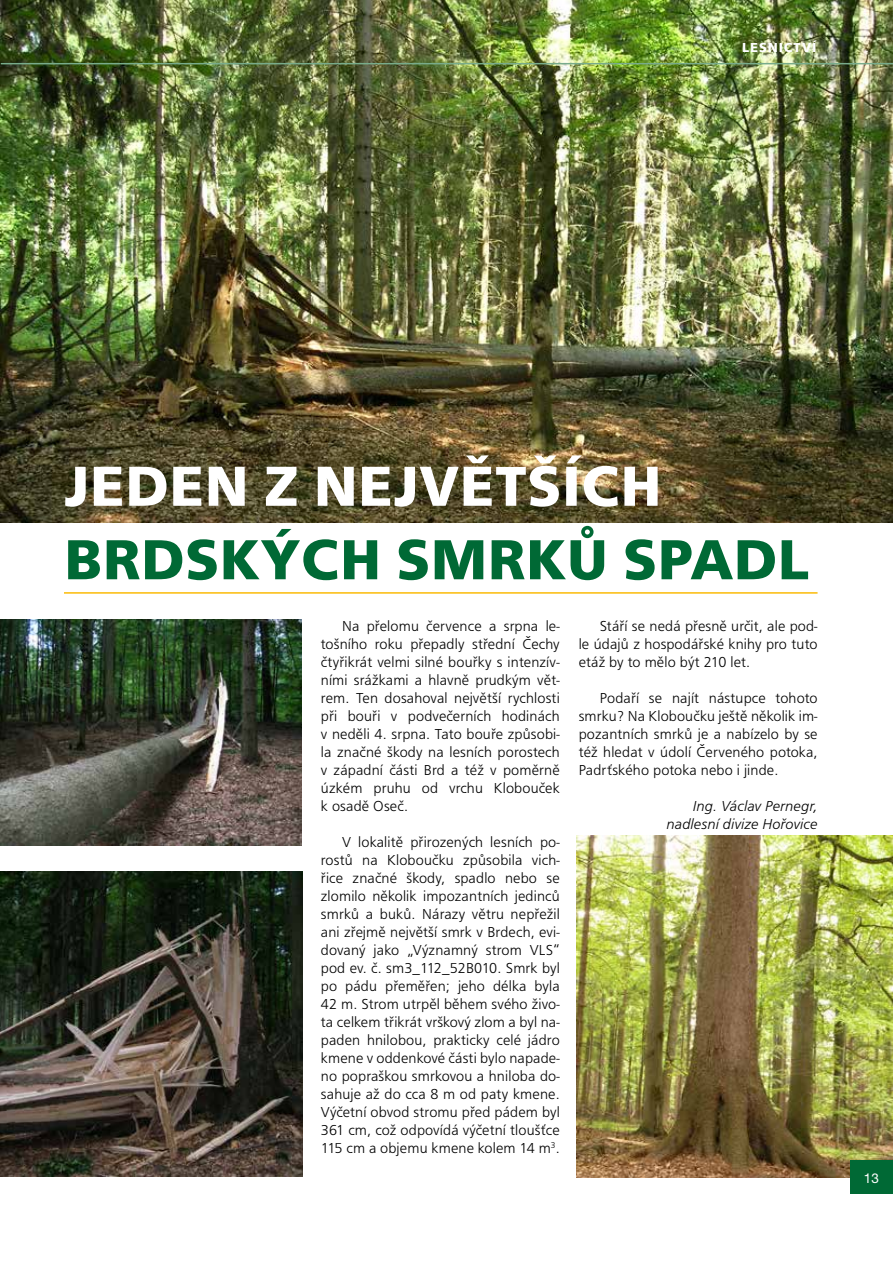
<style>
.page{position:relative;width:893px;height:1263px;background:#fff}
.page>*{position:absolute;margin:0;border:0;box-sizing:border-box;transform-origin:0 0}
.t1{font:700 58.5px "F015 TOT";letter-spacing:.015em;color:#006935}
.t2{font:700 58.5px "F015 TOT";letter-spacing:.015em;color:#fff}
.t3{font:300 15px/18px "F015 TOT";letter-spacing:.01em;color:#000;text-align:justify}
.t4{font:italic 300 15px/18px "F015 TOT";letter-spacing:.01em;color:#000;text-align:right}
.t5{font:700 13.5px "F015 TOT";letter-spacing:.065em;color:#fff}
.t6{font:13.5px "Helvetica Neue LT Pro";color:#fff}
</style>
<div class="page">
<img style="left:577px;top:836px;width:316px;height:342px">
<img style="left:0;top:871px;width:303px;height:306px">
<img style="left:1px;top:620px;width:301px;height:225px">
<img style="left:0;top:0;width:893px;height:523px">
<hr style="left:64px;top:592px;width:753px;height:2px;background:#fbba07">
<hr style="left:1px;top:63px;width:892px;height:1px;background:#78ab8b">
<div style="left:850px;top:1160px;width:43px;height:34px;background:#006935"></div>
<p class="t5" style="left:742px;top:40px;width:76px">LESNICTVÍ</p>
<h1 class="t2" style="left:64px;top:452px;width:598px">JEDEN Z NEJVĚTŠÍCH</h1>
<h1 class="t1" style="left:64px;top:526px;width:375px">BRDSKÝCH SMRK</h1>
<h1 class="t1" style="left:567px;top:526px;width:229px">Ů SPADL</h1>
<p class="t3" style="left:321px;top:617px;width:240px;text-indent:21px">Na přelomu července a srpna le&shy;tošního roku přepadly střední Čechy čtyřikrát velmi silné bouřky s intenzív&shy;ními srážkami a hlavně prudkým vět&shy;rem. Ten dosahoval největší rychlosti při bouři v podvečerních hodinách v neděli 4. srpna. Tato bouře způsobi&shy;la značné škody na lesních porostech v západní části Brd a též v poměrně úzkém pruhu od vrchu Klobouček k osadě Oseč.</p>
<p class="t3" style="left:321px;top:833px;width:240px;text-indent:21px">V lokalitě přirozených lesních po&shy;rostů na Kloboučku způsobila vich&shy;řice značné škody, spadlo nebo se zlomilo několik impozantních jedinců smrků a buků. Nárazy větru nepřežil ani zřejmě největší smrk v Brdech, evi&shy;dovaný jako „Významný strom VLS“ pod ev. č. sm3_112_52B010. Smrk byl po pádu přeměřen; jeho délka byla 42 m. Strom utrpěl během svého živo&shy;ta celkem třikrát vrškový zlom a byl na&shy;paden hnilobou, prakticky celé jádro kmene v oddenkové části bylo napade&shy;no popraškou smrkovou a hniloba do&shy;sahuje až do cca 8 m od paty kmene.<br>Výčetní obvod stromu před pádem byl 361 cm, což odpovídá výčetní tloušťce 115 cm a objemu kmene kolem 14 m<sup>3</sup>.</p>
<p class="t3" style="left:579px;top:617px;width:240px;text-indent:21px">Stáří se nedá přesně určit, ale pod&shy;le údajů z hospodářské knihy pro tuto etáž by to mělo být 210 let.</p>
<p class="t3" style="left:579px;top:689px;width:240px;text-indent:21px">Podaří se najít nástupce tohoto smrku? Na Kloboučku ještě několik im&shy;pozantních smrků je a nabízelo by se též hledat v údolí Červeného potoka, Padrťského potoka nebo i jinde.</p>
<p class="t4" style="left:666px;top:797px;width:153px">Ing. Václav Pernegr, nadlesní divize Hořovice</p>
<p class="t6" style="left:864px;top:1170px;width:17px">13</p>
</div>
